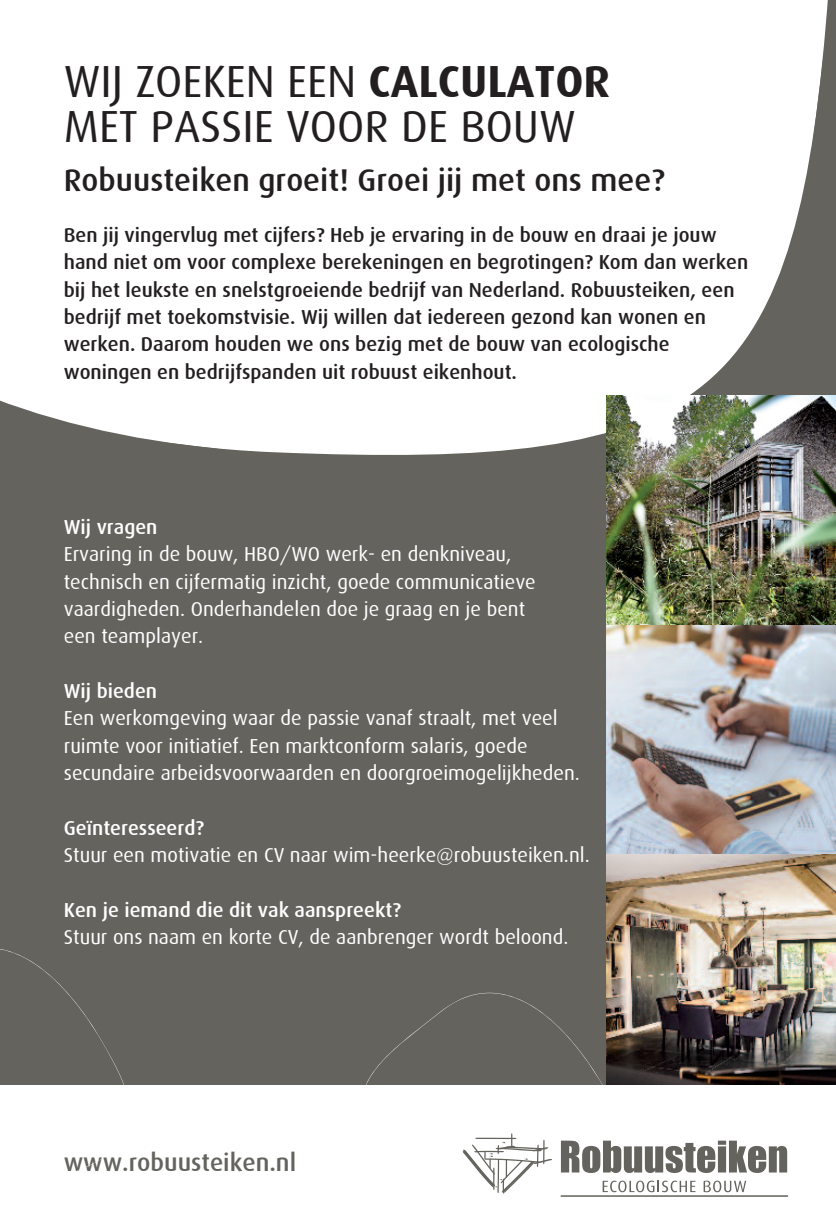
<style>
.page{position:relative;width:836px;height:1225px;background:#fff}
.page>*{position:absolute;margin:0;border:0;box-sizing:border-box;transform-origin:0 0}
.t1{font:45px/45px "Dax";color:#231f20}
.t2{font:500 31.5px "Dax";color:#231f20}
.t3{font:500 24.75px "Dax";color:#64635d}
.t4{font:20.25px/27.2px "Dax";color:#fff}
.t5{font:500 20.25px/27.2px "Dax";color:#231f20}
.t6{font:500 20.25px "Dax";color:#fff}
.s1{font-weight:700}
</style>
<div class="page">
<div style="left:0;top:0;width:836px;height:1084px;background:#64635d"></div>
<div style="left:0;top:0;width:828px;height:455px;background:#fff"></div>
<svg style="left:462px;top:1133px;width:90px;height:60px"></svg>
<svg style="left:561px;top:1140px;width:226px;height:33px"></svg>
<svg style="left:602px;top:1180px;width:93px;height:12px"></svg>
<svg style="left:703px;top:1180px;width:43px;height:12px"></svg>
<hr style="left:560px;top:1195px;width:228px;height:1px;background:#64635d">
<svg style="left:359px;top:992px;width:274px;height:93px"></svg>
<img style="left:606px;top:395px;width:230px;height:689px">
<svg style="left:0;top:949px;width:132px;height:136px"></svg>
<h1 class="t1" style="left:64px;top:59px;width:548px">WIJ ZOEKEN EEN <span class="s1">CALCULATOR<br></span>MET PASSIE VOOR DE BOUW</h1>
<h2 class="t2" style="left:64px;top:162px;width:602px">Robuusteiken groeit! Groei jij met ons mee?</h2>
<p class="t5" style="left:64px;top:221px;width:686px">Ben jij vingervlug met cijfers? Heb je ervaring in de bouw en draai je jouw hand niet om voor complexe berekeningen en begrotingen? Kom dan werken bij het leukste en snelstgroeiende bedrijf van Nederland. Robuusteiken, een bedrijf met toekomstvisie. Wij willen dat iedereen gezond kan wonen en werken. Daarom houden we ons bezig met de bouw van ecologische woningen en bedrijfspanden uit robuust eikenhout.</p>
<p class="t6" style="left:64px;top:515px;width:95px">Wij vragen</p>
<p class="t4" style="left:64px;top:540px;width:473px">Ervaring in de bouw, HBO/WO werk- en denkniveau, technisch en cijfermatig inzicht, goede communicatieve vaardigheden. Onderhandelen doe je graag en je bent een teamplayer.</p>
<p class="t6" style="left:64px;top:679px;width:95px">Wij bieden</p>
<p class="t4" style="left:64px;top:704px;width:517px">Een werkomgeving waar de passie vanaf straalt, met veel ruimte voor initiatief. Een marktconform salaris, goede secundaire arbeidsvoorwaarden en doorgroeimogelijkheden.</p>
<p class="t6" style="left:64px;top:816px;width:142px">Geïnteresseerd?</p>
<p class="t4" style="left:64px;top:841px;width:527px">Stuur een motivatie en CV naar wim-heerke@robuusteiken.nl.</p>
<p class="t6" style="left:64px;top:898px;width:338px">Ken je iemand die dit vak aanspreekt?</p>
<p class="t4" style="left:64px;top:923px;width:506px">Stuur ons naam en korte CV, de aanbrenger wordt beloond.</p>
<p class="t3" style="left:64px;top:1148px;width:234px">www.robuusteiken.nl</p>
</div>
